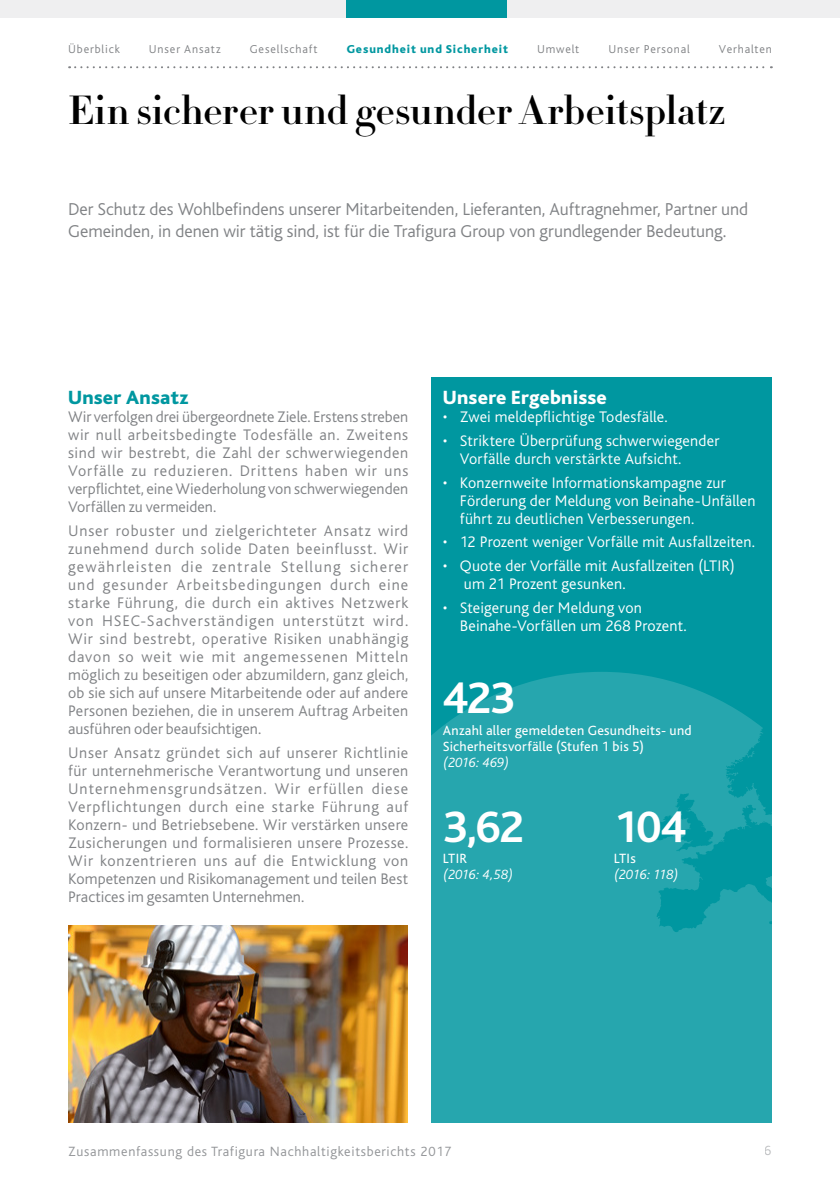
<style>
.page{position:relative;width:840px;height:1191px;background:#fff}
.page>*{position:absolute;margin:0;border:0;box-sizing:border-box;transform-origin:0 0}
.Pullout___Figure{font:700 46px "Bliss";letter-spacing:-.03em;color:#fff}
.Page___H1{font:700 40px "HTF Didot B16";letter-spacing:-.005em;color:#000}
.Text___H1{font:800 20px "Bliss";letter-spacing:.01em;color:#fff}
.Text___H1-2{font:800 20px "Bliss";letter-spacing:.015em;color:#0097a0}
.Text___Intro{font:300 18px/22px "Bliss";color:#808285}
.Text___Body{font:300 16px/18px "Bliss";letter-spacing:.005em;color:#808285;text-align:justify}
.Text_-_bullets{font:300 16px/18px "Bliss";letter-spacing:.01em;color:#fff}
.Infographic_Text{font:14px/16px "Bliss";letter-spacing:.015em;color:#fff}
.t1{font:300 14px "Bliss";letter-spacing:.05em;color:#939598}
.Pullout___Body___Inf{font:italic 300 14px "Bliss";letter-spacing:-.02em;color:#fff}
.t2{font:300 14px "Bliss";color:#bcbec0}
.Top{font:300 12px "Bliss";letter-spacing:.075em;color:#808285}
.Top-2{font:800 12px "Bliss";letter-spacing:.08em;color:#0097a0}
</style>
<div class="page">
<div style="left:431px;top:377px;width:340px;height:746px;background:#0097a0"></div>
<svg style="left:431px;top:672px;width:341px;height:451px;background:#21a4ac"></svg>
<svg style="left:69px;top:66px;width:702px;height:2px"></svg>
<div style="left:0;top:0;width:839px;height:17px;background:#efeff0"></div>
<div style="left:346px;top:0;width:160px;height:17px;background:#0097a0"></div>
<img style="left:68px;top:925px;width:340px;height:198px">
<p class="Top" style="left:68px;top:43px;width:53px">Überblick</p>
<p class="Top" style="left:149px;top:43px;width:73px">Unser Ansatz</p>
<p class="Top" style="left:249px;top:43px;width:69px">Gesellschaft</p>
<p class="Top-2" style="left:346px;top:43px;width:163px">Gesundheit und Sicherheit</p>
<p class="Top" style="left:536px;top:43px;width:44px">Umwelt</p>
<p class="Top" style="left:608px;top:43px;width:83px">Unser Personal</p>
<p class="Top" style="left:718px;top:43px;width:54px">Verhalten</p>
<p class="Page___H1" style="left:68px;top:80px;width:658px">Ein sicherer und gesunder Arbeitsplatz</p>
<p class="Text___Intro" style="left:68px;top:198px;width:681px">Der Schutz des Wohlbefindens unserer Mitarbeitenden, Lieferanten, Auftragnehmer, Partner und<br>Gemeinden, in denen wir tätig sind, ist für die Trafigura Group von grundlegender Bedeutung.</p>
<p class="Text___H1-2" style="left:68px;top:387px;width:121px">Unser Ansatz</p>
<p class="Text___Body" style="left:68px;top:408px;width:341px">Wir verfolgen drei übergeordnete Ziele. Erstens streben wir null arbeitsbedingte Todesfälle an. Zweitens sind wir bestrebt, die Zahl der schwerwiegenden Vorfälle zu reduzieren. Drittens haben wir uns verpflichtet, eine Wiederholung von schwerwiegenden Vorfällen zu vermeiden.</p>
<p class="Text___Body" style="left:68px;top:522px;width:341px">Unser robuster und zielgerichteter Ansatz wird zunehmend durch solide Daten beeinflusst. Wir gewährleisten die zentrale Stellung sicherer und gesunder Arbeitsbedingungen durch eine starke Führung, die durch ein aktives Netzwerk von HSEC-Sachverständigen unterstützt wird.<br>Wir sind bestrebt, operative Risiken unabhängig davon so weit wie mit angemessenen Mitteln möglich zu beseitigen oder abzumildern, ganz gleich, ob sie sich auf unsere Mitarbeitende oder auf andere Personen beziehen, die in unserem Auftrag Arbeiten ausführen oder beaufsichtigen.</p>
<p class="Text___Body" style="left:68px;top:744px;width:341px">Unser Ansatz gründet sich auf unserer Richtlinie für unternehmerische Verantwortung und unseren Unternehmensgrundsätzen. Wir erfüllen diese Verpflichtungen durch eine starke Führung auf Konzern- und Betriebsebene. Wir verstärken unsere Zusicherungen und formalisieren unsere Prozesse.<br>Wir konzentrieren uns auf die Entwicklung von Kompetenzen und Risikomanagement und teilen Best Practices im gesamten Unternehmen.</p>
<p class="Text___H1" style="left:442px;top:387px;width:165px">Unsere Ergebnisse</p>
<p class="Text_-_bullets" style="left:442px;top:408px;width:226px">• Zwei meldepflichtige Todesfälle.</p>
<p class="Text_-_bullets" style="left:459px;top:432px;width:261px;text-indent:-17px">• Striktere Überprüfung schwerwiegender<br>Vorfälle durch verstärkte Aufsicht.</p>
<p class="Text_-_bullets" style="left:459px;top:474px;width:297px;text-indent:-17px">• Konzernweite Informationskampagne zur<br>Förderung der Meldung von Beinahe-Unfällen führt zu deutlichen Verbesserungen.</p>
<p class="Text_-_bullets" style="left:442px;top:533px;width:313px">• 12 Prozent weniger Vorfälle mit Ausfallzeiten.</p>
<p class="Text_-_bullets" style="left:463px;top:557px;width:272px;text-indent:-21px">• Quote der Vorfälle mit Ausfallzeiten (LTIR) um 21 Prozent gesunken.</p>
<p class="Text_-_bullets" style="left:459px;top:599px;width:228px;text-indent:-17px">• Steigerung der Meldung von<br>Beinahe-Vorfällen um 268 Prozent.</p>
<p class="Pullout___Figure" style="left:442px;top:674px;width:74px">423</p>
<p class="Infographic_Text" style="left:442px;top:722px;width:250px">Anzahl aller gemeldeten Gesundheits- und<br>Sicherheitsvorfälle (Stufen 1 bis 5)</p>
<p class="Pullout___Body___Inf" style="left:442px;top:755px;width:68px">(2016: 469)</p>
<p class="Pullout___Figure" style="left:442px;top:802px;width:83px">3,62</p>
<p class="Infographic_Text" style="left:442px;top:851px;width:26px">LTIR</p>
<p class="Pullout___Body___Inf" style="left:442px;top:867px;width:72px">(2016: 4,58)</p>
<p class="Pullout___Figure" style="left:613px;top:802px;width:73px">104</p>
<p class="Infographic_Text" style="left:613px;top:851px;width:23px">LTIs</p>
<p class="Pullout___Body___Inf" style="left:613px;top:867px;width:66px">(2016: 118)</p>
<p class="t1" style="left:68px;top:1144px;width:384px">Zusammenfassung des Trafigura Nachhaltigkeitsberichts 2017</p>
<p class="t2" style="left:764px;top:1142px;width:9px">6</p>
</div>
